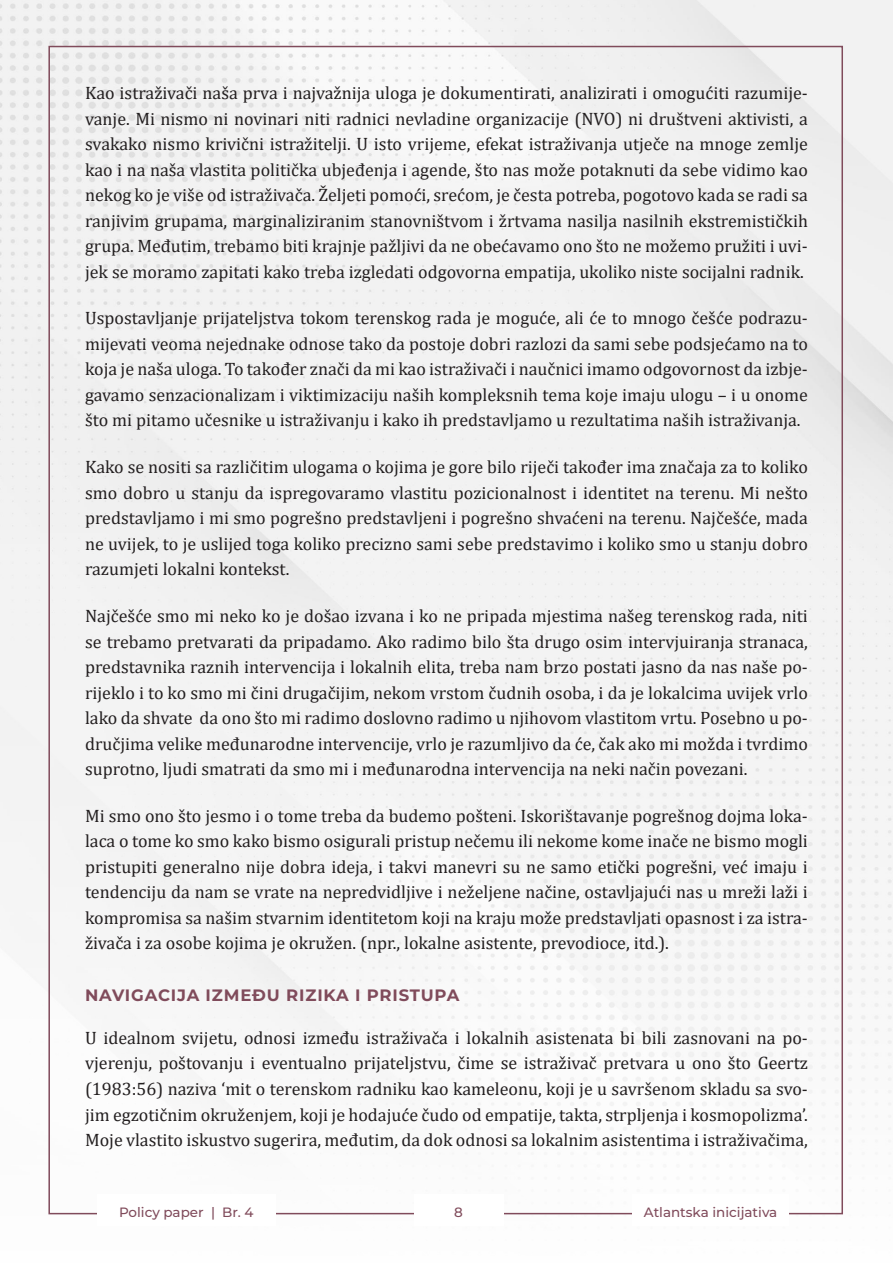
<style>
.page{position:relative;width:893px;height:1263px;background:#fff}
.page>*{position:absolute;margin:0;border:0;box-sizing:border-box;transform-origin:0 0}
.t1{font:18px/25.5px "Cambria";color:#231f20;text-align:justify}
.t2{font:700 16.5px "Montserrat";letter-spacing:.05em;color:#804b5b}
.t3{font:500 13.5px "Montserrat";color:#804b5b}
</style>
<div class="page">
<img style="left:0;top:0;width:893px;height:1215px">
<div style="left:97px;top:1195px;width:179px;height:31px;background:#fff"></div>
<div style="left:632px;top:1195px;width:157px;height:31px;background:#fff"></div>
<div style="left:414px;top:1195px;width:89px;height:31px;background:#fff"></div>
<p class="t1" style="left:85px;top:80px;width:724px">Kao istraživači naša prva i najvažnija uloga je dokumentirati, analizirati i omogućiti razumije&shy;vanje. Mi nismo ni novinari niti radnici nevladine organizacije (NVO) ni društveni aktivisti, a svakako nismo krivični istražitelji. U isto vrijeme, efekat istraživanja utječe na mnoge zemlje kao i na naša vlastita politička ubjeđenja i agende, što nas može potaknuti da sebe vidimo kao nekog ko je više od istraživača. Željeti pomoći, srećom, je česta potreba, pogotovo kada se radi sa ranjivim grupama, marginaliziranim stanovništvom i žrtvama nasilja nasilnih ekstremističkih grupa. Međutim, trebamo biti krajnje pažljivi da ne obećavamo ono što ne možemo pružiti i uvi&shy;jek se moramo zapitati kako treba izgledati odgovorna empatija, ukoliko niste socijalni radnik.</p>
<p class="t1" style="left:85px;top:305px;width:724px">Uspostavljanje prijateljstva tokom terenskog rada je moguće, ali će to mnogo češće podrazu&shy;mijevati veoma nejednake odnose tako da postoje dobri razlozi da sami sebe podsjećamo na to koja je naša uloga. To također znači da mi kao istraživači i naučnici imamo odgovornost da izbje&shy;gavamo senzacionalizam i viktimizaciju naših kompleksnih tema koje imaju ulogu – i u onome što mi pitamo učesnike u istraživanju i kako ih predstavljamo u rezultatima naših istraživanja.</p>
<p class="t1" style="left:85px;top:454px;width:724px">Kako se nositi sa različitim ulogama o kojima je gore bilo riječi također ima značaja za to koliko smo dobro u stanju da ispregovaramo vlastitu pozicionalnost i identitet na terenu. Mi nešto predstavljamo i mi smo pogrešno predstavljeni i pogrešno shvaćeni na terenu. Najčešće, mada ne uvijek, to je uslijed toga koliko precizno sami sebe predstavimo i koliko smo u stanju dobro razumjeti lokalni kontekst.</p>
<p class="t1" style="left:85px;top:603px;width:724px">Najčešće smo mi neko ko je došao izvana i ko ne pripada mjestima našeg terenskog rada, niti se trebamo pretvarati da pripadamo. Ako radimo bilo šta drugo osim intervjuiranja stranaca, predstavnika raznih intervencija i lokalnih elita, treba nam brzo postati jasno da nas naše po&shy;rijeklo i to ko smo mi čini drugačijim, nekom vrstom čudnih osoba, i da je lokalcima uvijek vrlo lako da shvate da ono što mi radimo doslovno radimo u njihovom vlastitom vrtu. Posebno u po&shy;dručjima velike međunarodne intervencije, vrlo je razumljivo da će, čak ako mi možda i tvrdimo suprotno, ljudi smatrati da smo mi i međunarodna intervencija na neki način povezani.</p>
<p class="t1" style="left:85px;top:803px;width:724px">Mi smo ono što jesmo i o tome treba da budemo pošteni. Iskorištavanje pogrešnog dojma loka&shy;laca o tome ko smo kako bismo osigurali pristup nečemu ili nekome kome inače ne bismo mogli pristupiti generalno nije dobra ideja, i takvi manevri su ne samo etički pogrešni, već imaju i tendenciju da nam se vrate na nepredvidljive i neželjene načine, ostavljajući nas u mreži laži i kompromisa sa našim stvarnim identitetom koji na kraju može predstavljati opasnost i za istra&shy;živača i za osobe kojima je okružen. (npr., lokalne asistente, prevodioce, itd.).</p>
<p class="t2" style="left:85px;top:984px;width:376px">NAVIGACIJA IZMEĐU RIZIKA I PRISTUPA</p>
<p class="t1" style="left:85px;top:1025px;width:724px">U idealnom svijetu, odnosi između istraživača i lokalnih asistenata bi bili zasnovani na po&shy;vjerenju, poštovanju i eventualno prijateljstvu, čime se istraživač pretvara u ono što Geertz (1983:56) naziva ʻmit o terenskom radniku kao kameleonu, koji je u savršenom skladu sa svo&shy;jim egzotičnim okruženjem, koji je hodajuće čudo od empatije, takta, strpljenja i kosmopolizma’.<br>Moje vlastito iskustvo sugerira, međutim, da dok odnosi sa lokalnim asistentima i istraživačima,</p>
<p class="t3" style="left:119px;top:1202px;width:136px">Policy paper | Br. 4</p>
<p class="t3" style="left:454px;top:1202px;width:10px">8</p>
<p class="t3" style="left:644px;top:1202px;width:135px">Atlantska inicijativa</p>
</div>
